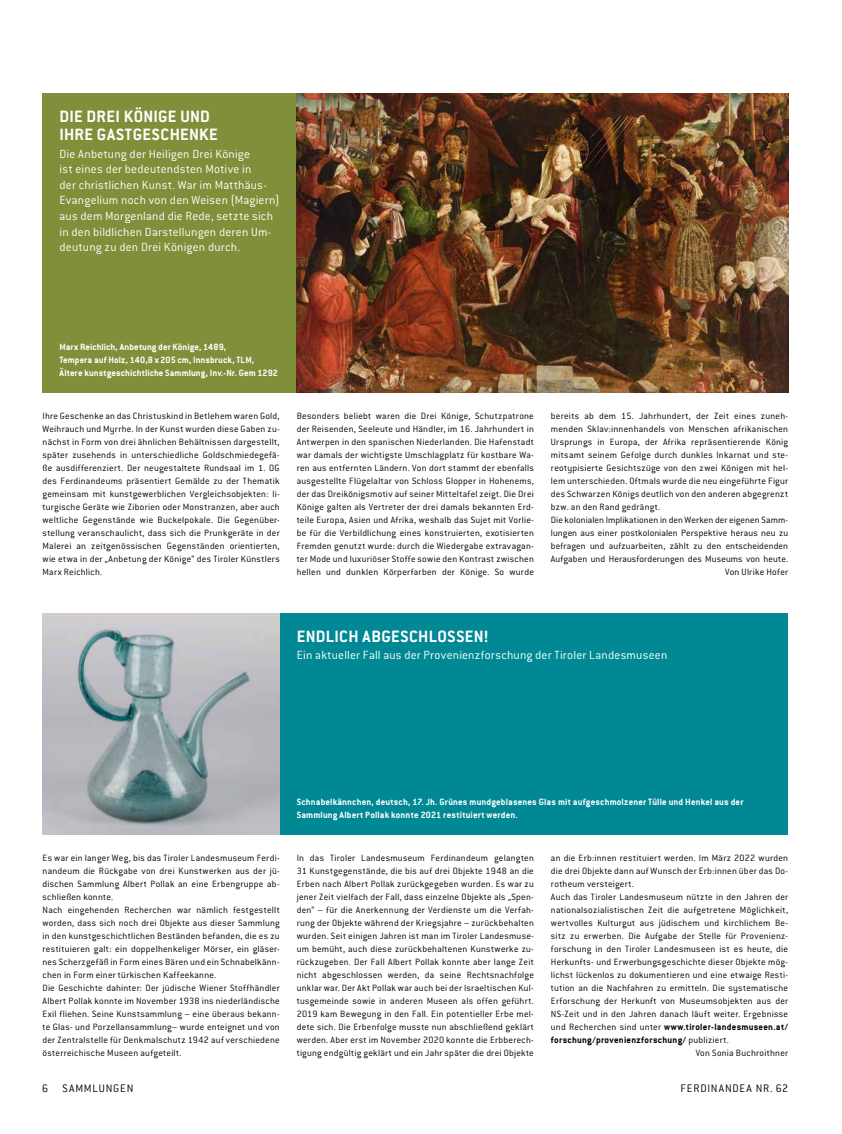
<style>
.page{position:relative;width:842px;height:1134px;background:#fff}
.page>*{position:absolute;margin:0;border:0;box-sizing:border-box;transform-origin:0 0}
.t1{font:700 18px/18px "Conduit ITC";letter-spacing:.02em;color:#fff}
.t2{font:300 13px/15.6px "Conduit ITC";letter-spacing:.015em;color:#fff}
.t3{font:300 12px "Conduit ITC";letter-spacing:.065em;color:#000}
.t4{font:300 10px/13px "Conduit ITC";letter-spacing:.025em;color:#000;text-align:justify}
.t5{font:700 10px/13px "Conduit ITC";letter-spacing:.01em;color:#fff}
.t6{font:700 10px "Conduit ITC";letter-spacing:.025em;color:#000}
.t7{font:300 10px "Conduit ITC";letter-spacing:.005em;color:#000}
.s1{font-weight:300}
</style>
<div class="page">
<div style="left:43px;top:614px;width:745px;height:221px;background:#008895"></div>
<div style="left:43px;top:94px;width:323px;height:299px;background:#808f39"></div>
<img style="left:43px;top:614px;width:237px;height:221px">
<img style="left:297px;top:94px;width:491px;height:299px">
<h1 class="t1" style="left:60px;top:107px;width:160px">DIE DREI KÖNIGE UND<br>IHRE GASTGESCHENKE</h1>
<p class="t2" style="left:60px;top:146px;width:221px">Die Anbetung der Heiligen Drei Könige<br>ist eines der bedeutendsten Motive in<br>der christlichen Kunst. War im Matthäus-Evangelium noch von den Weisen (Magiern) aus dem Morgenland die Rede, setzte sich in den bildlichen Darstellungen deren Um&shy;deutung zu den Drei Königen durch.</p>
<p class="t5" style="left:60px;top:341px;width:220px">Marx Reichlich, Anbetung der Könige, 1489,<br>Tempera auf Holz, 140,8 x 205 cm, Innsbruck, TLM,<br>Ältere kunstgeschichtliche Sammlung, Inv.-Nr. Gem 1292</p>
<p class="t4" style="left:43px;top:409px;width:239px">Ihre Geschenke an das Christuskind in Betlehem waren Gold, Weihrauch und Myrrhe. In der Kunst wurden diese Gaben zu&shy;nächst in Form von drei ähnlichen Behältnissen dargestellt, später zusehends in unterschiedliche Goldschmiedegefä&shy;ße ausdifferenziert. Der neugestaltete Rundsaal im 1. OG des Ferdinandeums präsentiert Gemälde zu der Thematik gemeinsam mit kunstgewerblichen Vergleichsobjekten: li&shy;turgische Geräte wie Ziborien oder Monstranzen, aber auch weltliche Gegenstände wie Buckelpokale. Die Gegenüber&shy;stellung veranschaulicht, dass sich die Prunkgeräte in der Malerei an zeitgenössischen Gegenständen orientierten, wie etwa in der „Anbetung der Könige“ des Tiroler Künstlers Marx Reichlich.</p>
<p class="t4" style="left:297px;top:409px;width:239px">Besonders beliebt waren die Drei Könige, Schutzpatrone der Reisenden, Seeleute und Händler, im 16. Jahrhundert in Antwerpen in den spanischen Niederlanden. Die Hafenstadt war damals der wichtigste Umschlagplatz für kostbare Wa&shy;ren aus entfernten Ländern. Von dort stammt der ebenfalls ausgestellte Flügelaltar von Schloss Glopper in Hohenems, der das Dreikönigsmotiv auf seiner Mitteltafel zeigt. Die Drei Könige galten als Vertreter der drei damals bekannten Erd&shy;teile Europa, Asien und Afrika, weshalb das Sujet mit Vorlie&shy;be für die Verbildlichung eines konstruierten, exotisierten Fremden genutzt wurde: durch die Wiedergabe extravagan&shy;ter Mode und luxuriöser Stoffe sowie den Kontrast zwischen hellen und dunklen Körperfarben der Könige. So wurde</p>
<p class="t4" style="left:551px;top:409px;width:239px">bereits ab dem 15. Jahrhundert, der Zeit eines zuneh-</p>
<p class="t4" style="left:551px;top:422px;width:239px">menden Sklav:innenhandels von Menschen afrikanischen</p>
<p class="t4" style="left:551px;top:435px;width:239px">Ursprungs in Europa, der Afrika repräsentierende König</p>
<p class="t4" style="left:551px;top:448px;width:239px">mitsamt seinem Gefolge durch dunkles Inkarnat und ste-</p>
<p class="t4" style="left:551px;top:461px;width:239px">reotypisierte Gesichtszüge von den zwei Königen mit hel-</p>
<p class="t4" style="left:551px;top:474px;width:239px">lem unterschieden. Oftmals wurde die neu eingeführte Figur</p>
<p class="t4" style="left:551px;top:487px;width:239px">des Schwarzen Königs deutlich von den anderen abgegrenzt</p>
<p class="t4" style="left:551px;top:500px;width:111px">bzw. an den Rand gedrängt.</p>
<p class="t7" style="left:551px;top:514px;width:239px">Die kolonialen Implikationen in den Werken der eigenen Samm-</p>
<p class="t4" style="left:551px;top:526px;width:239px">lungen aus einer postkolonialen Perspektive heraus neu zu</p>
<p class="t4" style="left:551px;top:539px;width:239px">befragen und aufzuarbeiten, zählt zu den entscheidenden</p>
<p class="t4" style="left:551px;top:552px;width:239px">Aufgaben und Herausforderungen des Museums von heute.</p>
<p class="t4" style="left:725px;top:565px;width:64px">Von Ulrike Hofer</p>
<h1 class="t1" style="left:297px;top:627px;width:193px">ENDLICH ABGESCHLOSSEN!</h1>
<h2 class="t2" style="left:297px;top:647px;width:372px">Ein aktueller Fall aus der Provenienzforschung der Tiroler Landesmuseen</h2>
<p class="t5" style="left:297px;top:796px;width:448px">Schnabelkännchen, deutsch, 17. Jh. Grünes mundgeblasenes Glas mit aufgeschmolzener Tülle und Henkel aus der<br>Sammlung Albert Pollak konnte 2021 restituiert werden.</p>
<p class="t4" style="left:43px;top:851px;width:239px;text-align:left">Es war ein langer Weg, bis das Tiroler Landesmuseum Ferdi&shy;nandeum die Rückgabe von drei Kunstwerken aus der jü&shy;dischen Sammlung Albert Pollak an eine Erbengruppe ab&shy;schließen konnte.<br>Nach eingehenden Recherchen war nämlich festgestellt worden, dass sich noch drei Objekte aus dieser Sammlung in den kunstgeschichtlichen Beständen befanden, die es zu restituieren galt: ein doppelhenkeliger Mörser, ein gläser&shy;nes Scherzgefäß in Form eines Bären und ein Schnabelkänn&shy;chen in Form einer türkischen Kaffeekanne.<br>Die Geschichte dahinter: Der jüdische Wiener Stoffhändler Albert Pollak konnte im November 1938 ins niederländische Exil fliehen. Seine Kunstsammlung – eine überaus bekann&shy;te Glas- und Porzellansammlung– wurde enteignet und von der Zentralstelle für Denkmalschutz 1942 auf verschiedene österreichische Museen aufgeteilt.</p>
<p class="t4" style="left:297px;top:851px;width:239px">In das Tiroler Landesmuseum Ferdinandeum gelangten 31 Kunstgegenstände, die bis auf drei Objekte 1948 an die Erben nach Albert Pollak zurückgegeben wurden. Es war zu jener Zeit vielfach der Fall, dass einzelne Objekte als „Spen&shy;den“ – für die Anerkennung der Verdienste um die Verfah&shy;rung der Objekte während der Kriegsjahre – zurückbehalten wurden. Seit einigen Jahren ist man im Tiroler Landesmuse&shy;um bemüht, auch diese zurückbehaltenen Kunstwerke zu&shy;rückzugeben. Der Fall Albert Pollak konnte aber lange Zeit nicht abgeschlossen werden, da seine Rechtsnachfolge unklar war. Der Akt Pollak war auch bei der Israeltischen Kul&shy;tusgemeinde sowie in anderen Museen als offen geführt.<br>2019 kam Bewegung in den Fall. Ein potentieller Erbe mel&shy;dete sich. Die Erbenfolge musste nun abschließend geklärt werden. Aber erst im November 2020 konnte die Erbberech&shy;tigung endgültig geklärt und ein Jahr später die drei Objekte</p>
<p class="t4" style="left:551px;top:851px;width:239px">an die Erb:innen restituiert werden. Im März 2022 wurden</p>
<p class="t4" style="left:551px;top:864px;width:239px">die drei Objekte dann auf Wunsch der Erb:innen über das Do-</p>
<p class="t4" style="left:551px;top:877px;width:85px">rotheum versteigert.</p>
<p class="t4" style="left:551px;top:890px;width:239px">Auch das Tiroler Landesmuseum nützte in den Jahren der</p>
<p class="t4" style="left:551px;top:903px;width:239px">nationalsozialistischen Zeit die aufgetretene Möglichkeit,</p>
<p class="t4" style="left:551px;top:916px;width:239px">wertvolles Kulturgut aus jüdischem und kirchlichem Be-</p>
<p class="t4" style="left:551px;top:929px;width:239px">sitz zu erwerben. Die Aufgabe der Stelle für Provenienz-</p>
<p class="t4" style="left:551px;top:942px;width:239px">forschung in den Tiroler Landesmuseen ist es heute, die</p>
<p class="t4" style="left:551px;top:955px;width:239px">Herkunfts- und Erwerbungsgeschichte dieser Objekte mög-</p>
<p class="t4" style="left:551px;top:968px;width:239px">lichst lückenlos zu dokumentieren und eine etwaige Resti-</p>
<p class="t4" style="left:551px;top:981px;width:239px">tution an die Nachfahren zu ermitteln. Die systematische</p>
<p class="t4" style="left:551px;top:994px;width:239px">Erforschung der Herkunft von Museumsobjekten aus der</p>
<p class="t4" style="left:551px;top:1007px;width:239px">NS-Zeit und in den Jahren danach läuft weiter. Ergebnisse</p>
<p class="t6" style="left:551px;top:1021px;width:239px"><span class="s1">und Recherchen sind unter</span> www.tiroler-landesmuseen.at/</p>
<p class="t6" style="left:551px;top:1034px;width:180px">forschung/provenienzforschung/ <span class="s1">publiziert.</span></p>
<p class="t4" style="left:696px;top:1046px;width:94px">Von Sonia Buchroithner</p>
<p class="t3" style="left:42px;top:1082px;width:93px">6 SAMMLUNGEN</p>
<p class="t3" style="left:680px;top:1082px;width:109px">FERDINANDEA NR. 62</p>
</div>
